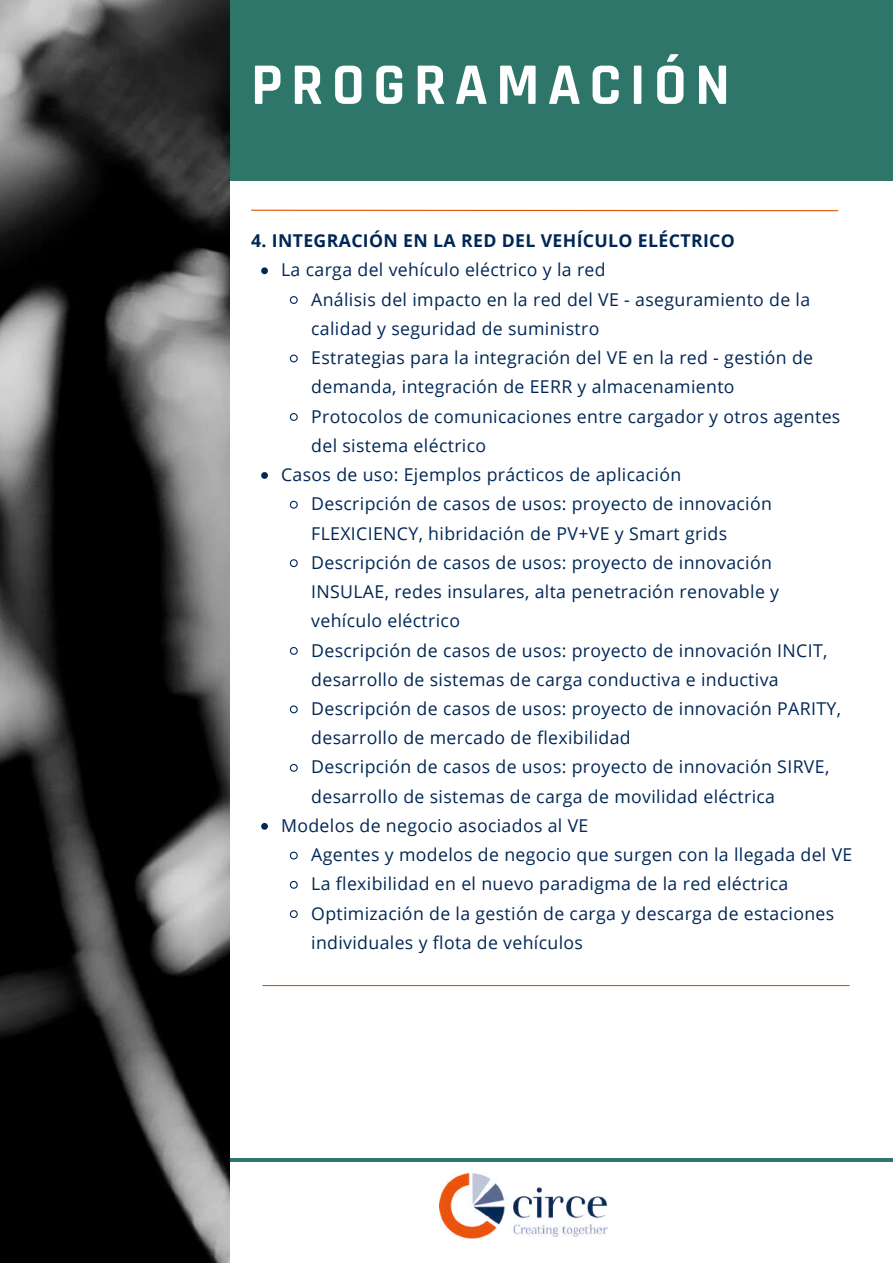
<style>
.page{position:relative;width:893px;height:1264px;background:#fff}
.page>*{position:absolute;margin:0;border:0;box-sizing:border-box;transform-origin:0 0}
.t1{font:700 59.55px "Rajdhani";letter-spacing:.14em;color:#fff}
.t2{font:17.7px "Open Sans";letter-spacing:.02em;color:#002756}
.t3{font:700 17.7px "Open Sans";letter-spacing:.02em;color:#002756}
.s1{font-family:"Noto Sans"}
</style>
<div class="page">
<div style="left:216px;top:0;width:676px;height:181px;background:#2d7669"></div>
<hr style="left:216px;top:1158px;width:676px;height:3px;background:#2d7669">
<img style="left:439px;top:1173px;width:169px;height:66px">
<svg style="left:261px;top:267px;width:7px;height:7px"></svg>
<svg style="left:289px;top:296px;width:9px;height:8px"></svg>
<svg style="left:289px;top:354px;width:9px;height:9px"></svg>
<svg style="left:289px;top:413px;width:9px;height:8px"></svg>
<svg style="left:261px;top:472px;width:7px;height:7px"></svg>
<svg style="left:289px;top:500px;width:9px;height:9px"></svg>
<svg style="left:289px;top:559px;width:9px;height:9px"></svg>
<svg style="left:289px;top:647px;width:9px;height:8px"></svg>
<svg style="left:289px;top:705px;width:9px;height:9px"></svg>
<svg style="left:289px;top:763px;width:9px;height:9px"></svg>
<svg style="left:261px;top:823px;width:7px;height:6px"></svg>
<svg style="left:289px;top:851px;width:9px;height:9px"></svg>
<svg style="left:289px;top:880px;width:9px;height:9px"></svg>
<svg style="left:289px;top:910px;width:9px;height:8px"></svg>
<hr style="left:262px;top:984px;width:587px;height:2px;background:#e05203">
<svg style="left:251px;top:209px;width:588px;height:3px"></svg>
<img style="left:0;top:0;width:230px;height:1262px">
<h1 class="t1" style="left:251px;top:48px;width:480px">PROGRAMACIÓN</h1>
<p class="t3" style="left:251px;top:228px;width:485px">4. INTEGRACIÓN EN LA RED DEL VEHÍCULO ELÉCTRICO</p>
<p class="t2" style="left:281px;top:257px;width:326px">La carga del vehículo eléctrico y la red</p>
<p class="t2" style="left:311px;top:287px;width:500px">Análisis del impacto en la red del VE <span class="s1">‐</span> aseguramiento de la</p>
<p class="t2" style="left:311px;top:316px;width:290px">calidad y seguridad de suministro</p>
<p class="t2" style="left:311px;top:345px;width:503px">Estrategias para la integración del VE en la red <span class="s1">‐</span> gestión de</p>
<p class="t2" style="left:311px;top:374px;width:425px">demanda, integración de EERR y almacenamiento</p>
<p class="t2" style="left:311px;top:403px;width:530px">Protocolos de comunicaciones entre cargador y otros agentes</p>
<p class="t2" style="left:311px;top:433px;width:176px">del sistema eléctrico</p>
<p class="t2" style="left:281px;top:462px;width:401px">Casos de uso: Ejemplos prácticos de aplicación</p>
<p class="t2" style="left:311px;top:491px;width:462px">Descripción de casos de usos: proyecto de innovación</p>
<p class="t2" style="left:311px;top:520px;width:417px">FLEXICIENCY, hibridación de PV+VE y Smart grids</p>
<p class="t2" style="left:311px;top:550px;width:462px">Descripción de casos de usos: proyecto de innovación</p>
<p class="t2" style="left:311px;top:579px;width:469px">INSULAE, redes insulares, alta penetración renovable y</p>
<p class="t2" style="left:311px;top:608px;width:150px">vehículo eléctrico</p>
<p class="t2" style="left:311px;top:637px;width:518px">Descripción de casos de usos: proyecto de innovación INCIT,</p>
<p class="t2" style="left:311px;top:667px;width:469px">desarrollo de sistemas de carga conductiva e inductiva</p>
<p class="t2" style="left:311px;top:696px;width:531px">Descripción de casos de usos: proyecto de innovación PARITY,</p>
<p class="t2" style="left:311px;top:725px;width:321px">desarrollo de mercado de flexibilidad</p>
<p class="t2" style="left:311px;top:754px;width:519px">Descripción de casos de usos: proyecto de innovación SIRVE,</p>
<p class="t2" style="left:311px;top:783px;width:465px">desarrollo de sistemas de carga de movilidad eléctrica</p>
<p class="t2" style="left:281px;top:813px;width:309px">Modelos de negocio asociados al VE</p>
<p class="t2" style="left:311px;top:842px;width:542px">Agentes y modelos de negocio que surgen con la llegada del VE</p>
<p class="t2" style="left:311px;top:871px;width:478px">La flexibilidad en el nuevo paradigma de la red eléctrica</p>
<p class="t2" style="left:311px;top:900px;width:524px">Optimización de la gestión de carga y descarga de estaciones</p>
<p class="t2" style="left:311px;top:930px;width:273px">individuales y flota de vehículos</p>
</div>
